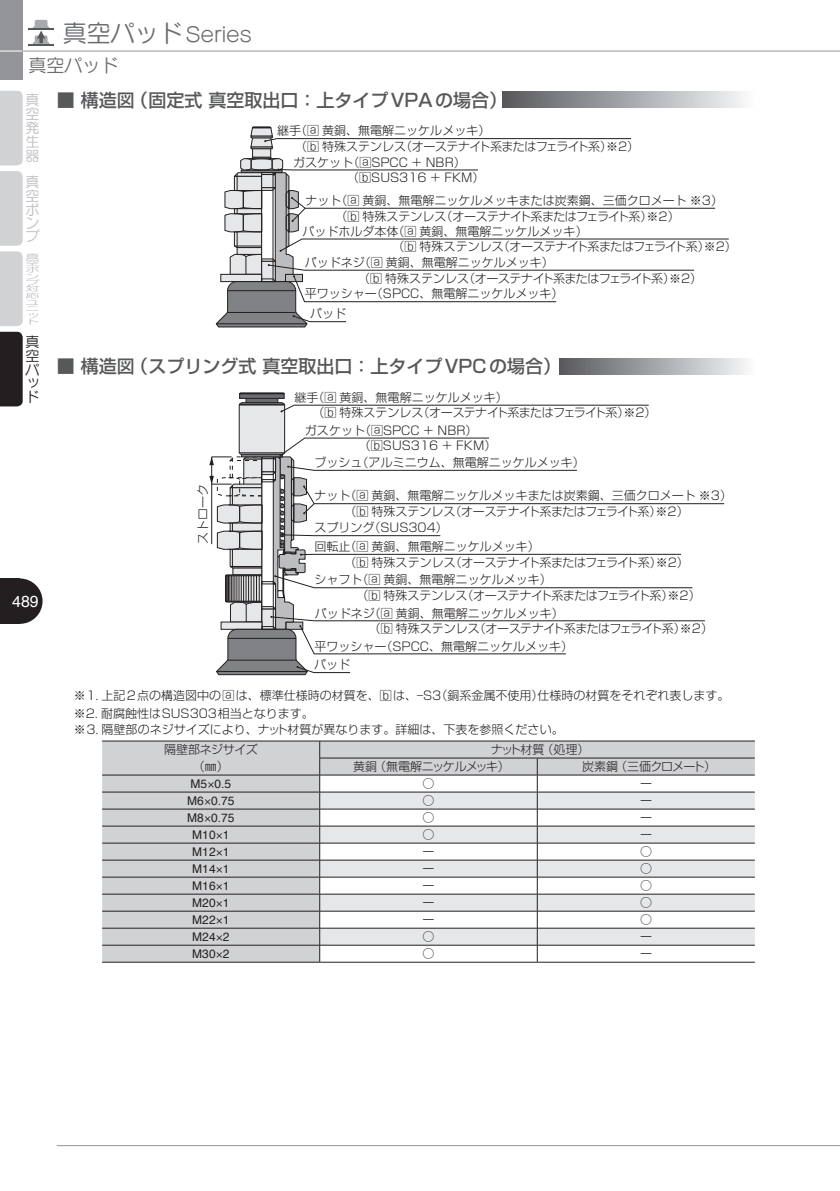
<style>
.page{position:relative;width:840px;height:1191px;background:#fff}
.page>*{position:absolute;margin:0;border:0;box-sizing:border-box;transform-origin:0 0}
.t1{font:20px "Seurat Pro M";color:#6c6d70}
.t2{font:500 18px "Shin Go Pr 5";color:#57585a}
.t3{font:18px "Seurat Pro M";color:#6c6d70}
.t4{font:16px "Helvetica";color:#fff}
.t5{font:14px/14px "Seurat Pro M";color:#bcbdc0;text-align:justify}
.t6{font:14px/13.6px "Seurat Pro M";color:#231f20;text-align:justify}
.t7{font:300 12px/15.6px "Shin Go Pr 5";color:#231f20}
.t8{font:300 12px "Shin Go Pr 5";letter-spacing:-.045em;color:#231f20}
.t9{font:12px "Helvetica";color:#231f20}
.t10{font:300 12px/17px "Shin Go Pr 5";letter-spacing:-.055em;color:#231f20}
.t11{font:300 12px "Shin Go Pr 5";letter-spacing:-.065em;color:#231f20}
.t12{font:300 12px "Shin Go";color:#231f20}
.t13{font:6.8px/6.6px "Seurat Pro M";color:#bcbdc0;scale:2.08 1}
.s1{font-size:24px}
.s2{font-family:"Helvetica Neue"}
</style>
<div class="page">
<div style="left:0;top:0;width:23px;height:79px;background:#939598"></div>
<svg style="left:0;top:51px;width:23px;height:1px"></svg>
<svg style="left:28px;top:20px;width:26px;height:25px"></svg>
<svg style="left:20px;top:578px;width:23px;height:46px"></svg>
<div style="left:0;top:578px;width:20px;height:46px;background:#231f20"></div>
<hr style="left:23px;top:51px;width:816px;height:1px;background:#939598">
<hr style="left:57px;top:1145px;width:782px;height:1px;background:#939598">
<div style="left:0;top:332px;width:23px;height:74px;background:#231f20"></div>
<div style="left:0;top:91px;width:23px;height:74px;background:#d1d2d4"></div>
<svg style="left:0;top:171px;width:23px;height:155px;background:#d3d4d6"></svg>
<div style="left:502px;top:92px;width:252px;height:16px;background:linear-gradient(to right,#57585c,#f8f8fa)"></div>
<div style="left:252px;top:148px;width:19px;height:9px;background:#e6e7e9;border:1px solid #231f20"></div>
<div style="left:250px;top:147px;width:22px;height:2px;border:1px solid #231f20"></div>
<svg style="left:250px;top:126px;width:381px;height:21px"></svg>
<div style="left:277px;top:140px;width:453px;height:13px;background:#fff"></div>
<svg style="left:215px;top:157px;width:513px;height:171px"></svg>
<div style="left:293px;top:172px;width:193px;height:12px;background:#fff"></div>
<div style="left:558px;top:358px;width:196px;height:16px;background:linear-gradient(to right,#56575b,#f7f8fa)"></div>
<svg style="left:209px;top:392px;width:515px;height:283px"></svg>
<svg style="left:102px;top:741px;width:652px;height:221px;fill:#d1d2d4"></svg>
<svg style="left:320px;top:792px;width:434px;height:153px;fill:#e6e7e9"></svg>
<hr style="left:319px;top:740px;width:218px;height:1px;background:#231f20">
<hr style="left:537px;top:740px;width:217px;height:1px;background:#231f20">
<hr style="left:319px;top:757px;width:218px;height:1px;background:#231f20">
<hr style="left:537px;top:757px;width:217px;height:1px;background:#231f20">
<hr style="left:102px;top:774px;width:217px;height:1px;background:#231f20">
<hr style="left:319px;top:774px;width:218px;height:1px;background:#231f20">
<hr style="left:537px;top:774px;width:217px;height:1px;background:#231f20">
<hr style="left:102px;top:791px;width:217px;height:1px;background:#231f20">
<hr style="left:319px;top:791px;width:218px;height:1px;background:#231f20">
<hr style="left:537px;top:791px;width:217px;height:1px;background:#231f20">
<hr style="left:102px;top:808px;width:217px;height:1px;background:#231f20">
<hr style="left:319px;top:808px;width:218px;height:1px;background:#231f20">
<hr style="left:537px;top:808px;width:217px;height:1px;background:#231f20">
<hr style="left:102px;top:825px;width:217px;height:1px;background:#231f20">
<hr style="left:319px;top:825px;width:218px;height:1px;background:#231f20">
<hr style="left:537px;top:825px;width:217px;height:1px;background:#231f20">
<hr style="left:102px;top:842px;width:217px;height:1px;background:#231f20">
<hr style="left:319px;top:842px;width:218px;height:1px;background:#231f20">
<hr style="left:537px;top:842px;width:217px;height:1px;background:#231f20">
<hr style="left:102px;top:859px;width:217px;height:1px;background:#231f20">
<hr style="left:319px;top:859px;width:218px;height:1px;background:#231f20">
<hr style="left:537px;top:859px;width:217px;height:1px;background:#231f20">
<hr style="left:102px;top:876px;width:217px;height:1px;background:#231f20">
<hr style="left:319px;top:876px;width:218px;height:1px;background:#231f20">
<hr style="left:537px;top:876px;width:217px;height:1px;background:#231f20">
<hr style="left:102px;top:893px;width:217px;height:1px;background:#231f20">
<hr style="left:319px;top:893px;width:218px;height:1px;background:#231f20">
<hr style="left:537px;top:893px;width:217px;height:1px;background:#231f20">
<hr style="left:102px;top:910px;width:217px;height:1px;background:#231f20">
<hr style="left:319px;top:910px;width:218px;height:1px;background:#231f20">
<hr style="left:537px;top:910px;width:217px;height:1px;background:#231f20">
<hr style="left:102px;top:928px;width:217px;height:1px;background:#231f20">
<hr style="left:319px;top:928px;width:218px;height:1px;background:#231f20">
<hr style="left:537px;top:928px;width:217px;height:1px;background:#231f20">
<hr style="left:102px;top:945px;width:217px;height:1px;background:#231f20">
<hr style="left:319px;top:945px;width:218px;height:1px;background:#231f20">
<svg style="left:319px;top:741px;width:1px;height:221px"></svg>
<hr style="left:537px;top:945px;width:217px;height:1px;background:#231f20">
<svg style="left:536px;top:758px;width:1px;height:204px"></svg>
<hr style="left:102px;top:962px;width:217px;height:1px;background:#231f20">
<hr style="left:319px;top:962px;width:218px;height:1px;background:#231f20">
<hr style="left:537px;top:962px;width:217px;height:1px;background:#231f20">
<hr style="left:102px;top:740px;width:217px;height:1px;background:#231f20">
<h1 class="t1" style="left:63px;top:22px;width:190px"><span class="s1">真空パッド</span>SERIES</h1>
<h2 class="t3" style="left:28px;top:54px;width:91px">真空パッド</h2>
<p class="t5" style="left:26px;top:93px;width:15px">真空発生器</p>
<p class="t5" style="left:26px;top:174px;width:16px">真空ポンプ</p>
<p class="t13" style="left:26px;top:252px;width:8px">真空ポンプ対応ユニット</p>
<p class="t6" style="left:26px;top:335px;width:15px">真空パッド</p>
<h3 class="t4" style="left:12px;top:589px;width:28px">489</h3>
<h2 class="t2" style="left:57px;top:85px;width:451px">■ 構造図（固定式 真空取出口：上タイプVPAの場合）</h2>
<p class="t7" style="left:277px;top:122px;width:214px">継手（A 黄銅、無電解ニッケルメッキ）</p>
<p class="t8" style="left:295px;top:136px;width:345px">（B 特殊ステンレス（オーステナイト系またはフェライト系）※2）</p>
<p class="t7" style="left:293px;top:153px;width:174px">ガスケット（ASPCC ＋ NBR）</p>
<p class="t7" style="left:347px;top:169px;width:139px">（BSUS316 ＋ FKM）</p>
<p class="t7" style="left:305px;top:191px;width:419px">ナット（A 黄銅、無電解ニッケルメッキまたは炭素鋼、三価クロメート ※3）</p>
<p class="t7" style="left:302px;top:222px;width:286px">パッドホルダ本体（A 黄銅、無電解ニッケルメッキ）</p>
<p class="t8" style="left:335px;top:206px;width:345px">（B 特殊ステンレス（オーステナイト系またはフェライト系）※2）</p>
<p class="t8" style="left:392px;top:237px;width:345px">（B 特殊ステンレス（オーステナイト系またはフェライト系）※2）</p>
<p class="t7" style="left:358px;top:253px;width:345px;text-indent:-53px">パッドネジ（A 黄銅、無電解ニッケルメッキ）<br>（B 特殊ステンレス（オーステナイト系またはフェライト系）※2）</p>
<p class="t7" style="left:304px;top:285px;width:260px">平ワッシャー（SPCC、無電解ニッケルメッキ）</p>
<p class="t7" style="left:310px;top:305px;width:37px">パッド</p>
<h2 class="t2" style="left:57px;top:351px;width:505px">■ 構造図（スプリング式 真空取出口：上タイプVPCの場合）</h2>
<p class="t7" style="left:312px;top:388px;width:345px;text-indent:-18px">継手（A 黄銅、無電解ニッケルメッキ）<br>（B 特殊ステンレス（オーステナイト系またはフェライト系）※2）</p>
<p class="t7" style="left:358px;top:421px;width:139px;text-indent:-54px">ガスケット（ASPCC ＋ NBR）（BSUS316 ＋ FKM）</p>
<p class="t7" style="left:314px;top:453px;width:271px">ブッシュ（アルミニウム、無電解ニッケルメッキ）</p>
<p class="t12" style="left:195px;top:544px;width:61px;rotate:-90deg">ストローク</p>
<p class="t7" style="left:344px;top:487px;width:389px;text-indent:-30px">ナット（A 黄銅、無電解ニッケルメッキまたは炭素鋼、三価クロメート ※3）（B 特殊ステンレス（オーステナイト系またはフェライト系）※2）</p>
<p class="t7" style="left:314px;top:519px;width:135px">スプリング（SUS304）</p>
<p class="t7" style="left:344px;top:537px;width:345px;text-indent:-30px">回転止（A 黄銅、無電解ニッケルメッキ）<br>（B 特殊ステンレス（オーステナイト系またはフェライト系）※2）</p>
<p class="t7" style="left:356px;top:571px;width:345px;text-indent:-42px">シャフト（A 黄銅、無電解ニッケルメッキ）<br>（B 特殊ステンレス（オーステナイト系またはフェライト系）※2）</p>
<p class="t7" style="left:368px;top:604px;width:345px;text-indent:-54px">パッドネジ（A 黄銅、無電解ニッケルメッキ）<br>（B 特殊ステンレス（オーステナイト系またはフェライト系）※2）</p>
<p class="t7" style="left:314px;top:635px;width:260px;line-height:18.8px">平ワッシャー（SPCC、無電解ニッケルメッキ）パッド</p>
<p class="t7" style="left:74px;top:685px;width:657px;line-height:18px">※1. 上記2点の構造図中のAは、標準仕様時の材質を、Bは、―S3（銅系金属不使用）仕様時の材質をそれぞれ表します。※2. 耐腐蝕性はSUS303相当となります。</p>
<p class="t7" style="left:164px;top:717px;width:401px;line-height:20.4px;text-indent:-90px">※3. 隔壁部のネジサイズにより、ナット材質が異なります。詳細は、下表を参照ください。隔壁部ネジサイズ</p>
<p class="t7" style="left:193px;top:757px;width:37px">（㎜）</p>
<p class="t10" style="left:353px;top:740px;width:238px;text-indent:138px">ナット材質（処理）黄銅（無電解ニッケルメッキ）</p>
<p class="t11" style="left:581px;top:756px;width:135px">炭素鋼（三価クロメート）</p>
<p class="t9" style="left:190px;top:774px;width:42px">M5<span class="s2">×</span>0.5</p>
<p class="t7" style="left:422px;top:774px;width:13px">○</p>
<p class="t7" style="left:639px;top:774px;width:13px">ー</p>
<p class="t9" style="left:187px;top:791px;width:49px">M6<span class="s2">×</span>0.75</p>
<p class="t7" style="left:422px;top:791px;width:13px">○</p>
<p class="t7" style="left:639px;top:791px;width:13px">ー</p>
<p class="t9" style="left:187px;top:808px;width:49px">M8<span class="s2">×</span>0.75</p>
<p class="t7" style="left:422px;top:808px;width:13px">○</p>
<p class="t7" style="left:639px;top:808px;width:13px">ー</p>
<p class="t9" style="left:192px;top:825px;width:39px">M10<span class="s2">×</span>1</p>
<p class="t7" style="left:422px;top:825px;width:13px">○</p>
<p class="t7" style="left:639px;top:825px;width:13px">ー</p>
<p class="t9" style="left:192px;top:842px;width:39px">M12<span class="s2">×</span>1</p>
<p class="t7" style="left:422px;top:842px;width:13px">ー</p>
<p class="t7" style="left:639px;top:842px;width:13px">○</p>
<p class="t9" style="left:192px;top:859px;width:39px">M14<span class="s2">×</span>1</p>
<p class="t7" style="left:422px;top:859px;width:13px">ー</p>
<p class="t7" style="left:639px;top:859px;width:13px">○</p>
<p class="t9" style="left:192px;top:876px;width:39px">M16<span class="s2">×</span>1</p>
<p class="t7" style="left:422px;top:876px;width:13px">ー</p>
<p class="t7" style="left:639px;top:876px;width:13px">○</p>
<p class="t9" style="left:192px;top:893px;width:39px">M20<span class="s2">×</span>1</p>
<p class="t7" style="left:422px;top:893px;width:13px">ー</p>
<p class="t7" style="left:639px;top:893px;width:13px">○</p>
<p class="t9" style="left:192px;top:910px;width:39px">M22<span class="s2">×</span>1</p>
<p class="t7" style="left:422px;top:910px;width:13px">ー</p>
<p class="t7" style="left:639px;top:910px;width:13px">○</p>
<p class="t9" style="left:192px;top:927px;width:39px">M24<span class="s2">×</span>2</p>
<p class="t7" style="left:422px;top:927px;width:13px">○</p>
<p class="t7" style="left:639px;top:927px;width:13px">ー</p>
<p class="t9" style="left:192px;top:944px;width:39px">M30<span class="s2">×</span>2</p>
<p class="t7" style="left:422px;top:944px;width:13px">○</p>
<p class="t7" style="left:639px;top:944px;width:13px">ー</p>
</div>
